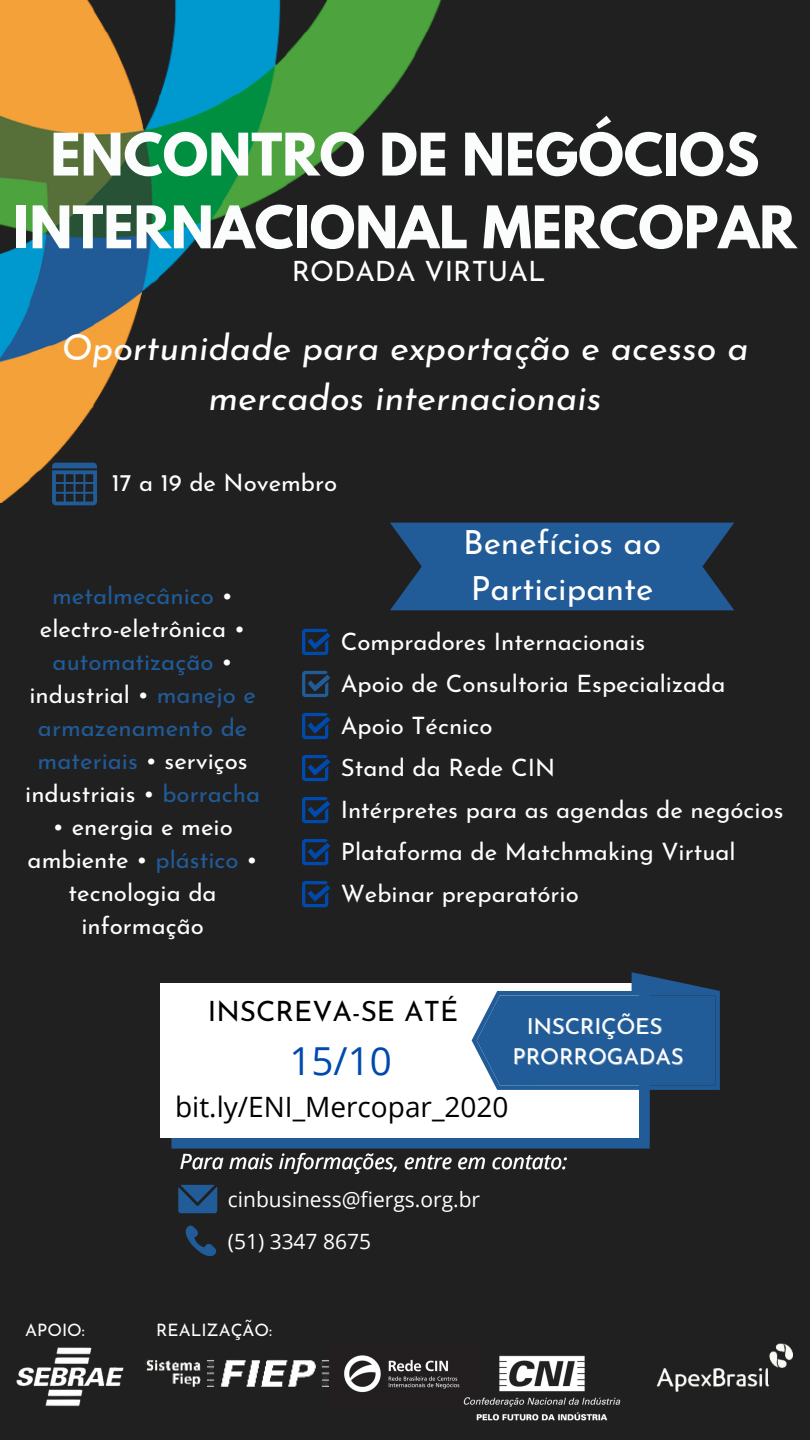
<style>
.page{position:relative;width:810px;height:1440px;background:#202020}
.page>*{position:absolute;margin:0;border:0;box-sizing:border-box;transform-origin:0 0}
.t1{font:700 52px/72.8px "League Spartan";color:#fbfcfc;text-align:center}
.t2{font:38.6px "Open Sans";color:#004aad}
.t3{font:italic 36px/50.2px "Josefin Sans";color:#fff;text-align:center}
.t4{font:33.3px/46px "Josefin Sans";color:#fff}
.t5{font:32px "Josefin Sans";color:#000}
.t6{font:28px "Open Sans";color:#000}
.t7{font:28px "Josefin Sans";color:#000}
.t8{font:28px "Josefin Sans";color:#fff}
.t9{font:24px/42px "Josefin Sans";color:#fff}
.t10{font:24px/33px "Josefin Sans";color:#215b98;text-align:center}
.t11{font:22px "Josefin Sans";color:#fff}
.t12{font:21px/42.4px "Open Sans";color:#fff}
.t13{font:italic 21px "Open Sans";color:#fff}
.t14{font:17.1px "Josefin Sans";color:#fff}
.s1{color:#fff}
.s2{color:#215b98}
</style>
<div class="page">
<img style="left:0;top:0;width:442px;height:502px">
<svg style="left:52px;top:463px;width:45px;height:42px"></svg>
<svg style="left:390px;top:523px;width:344px;height:87px;background:#20558c"></svg>
<svg style="left:302px;top:629px;width:28px;height:26px"></svg>
<svg style="left:302px;top:671px;width:28px;height:26px"></svg>
<svg style="left:302px;top:713px;width:28px;height:26px"></svg>
<svg style="left:302px;top:755px;width:28px;height:26px"></svg>
<svg style="left:302px;top:797px;width:28px;height:26px"></svg>
<svg style="left:302px;top:839px;width:28px;height:26px"></svg>
<svg style="left:302px;top:881px;width:28px;height:26px"></svg>
<img style="left:451px;top:1377px;width:9px;height:11px">
<img style="left:463px;top:1356px;width:158px;height:65px">
<img style="left:656px;top:1343px;width:137px;height:49px">
<img style="left:16px;top:1368px;width:8px;height:18px">
<svg style="left:451px;top:1090px;width:199px;height:59px;background:#205893"></svg>
<div style="left:160px;top:983px;width:479px;height:155px;background:#fff"></div>
<svg style="left:472px;top:972px;width:248px;height:118px"></svg>
<img style="left:24px;top:1138px;width:427px;height:269px">
<h1 class="t1" style="left:13px;top:125px;width:785px">ENCONTRO DE NEGÓCIOS<br>INTERNACIONAL MERCOPAR</h1>
<p class="t8" style="left:292px;top:260px;width:255px">RODADA VIRTUAL</p>
<h3 class="t3" style="left:61px;top:326px;width:689px">Oportunidade para exportação e acesso a mercados internacionais</h3>
<p class="t9" style="left:112px;top:464px;width:227px">17 a 19 de Novembro</p>
<p class="t10" style="left:25px;top:581px;width:236px">metalmecânico <span class="s1">• electro-eletrônica • </span>automatização <span class="s1">• industrial •</span> manejo e armazenamento de materiais <span class="s1">• serviços industriais •</span> borracha</p>
<p class="t9" style="left:28px;top:812px;width:232px;line-height:33px;text-align:center">• energia e meio ambiente • <span class="s2">plástico</span> • tecnologia da informação</p>
<h3 class="t4" style="left:463px;top:523px;width:200px">Benefícios ao<br>Participante</h3>
<p class="t9" style="left:341px;top:623px;width:444px">Compradores Internacionais<br>Apoio de Consultoria Especializada<br>Apoio Técnico<br>Stand da Rede CIN<br>Intérpretes para as agendas de negócios<br>Plataforma de Matchmaking Virtual<br>Webinar preparatório</p>
<p class="t7" style="left:208px;top:1000px;width:252px">INSCREVA-SE ATÉ</p>
<h3 class="t5" style="left:193px;top:1016px;width:425px">INSCREVA-SE ATÉ 9/10 EM:</h3>
<p class="t11" style="left:527px;top:1017px;width:137px">INSCRIÇÕES</p>
<h2 class="t2" style="left:290px;top:1033px;width:104px">15/10</h2>
<p class="t11" style="left:513px;top:1048px;width:172px">PRORROGADAS</p>
<p class="t6" style="left:175px;top:1087px;width:335px">bit.ly/ENI_Mercopar_2020</p>
<p class="t13" style="left:180px;top:1147px;width:389px">Para mais informações, entre em contato:</p>
<p class="t12" style="left:228px;top:1177px;width:254px">cinbusiness@fiergs.org.br (51) 3347 8675</p>
<p class="t14" style="left:25px;top:1323px;width:61px">APOIO:</p>
<p class="t14" style="left:156px;top:1323px;width:118px">REALIZAÇÃO:</p>
</div>
